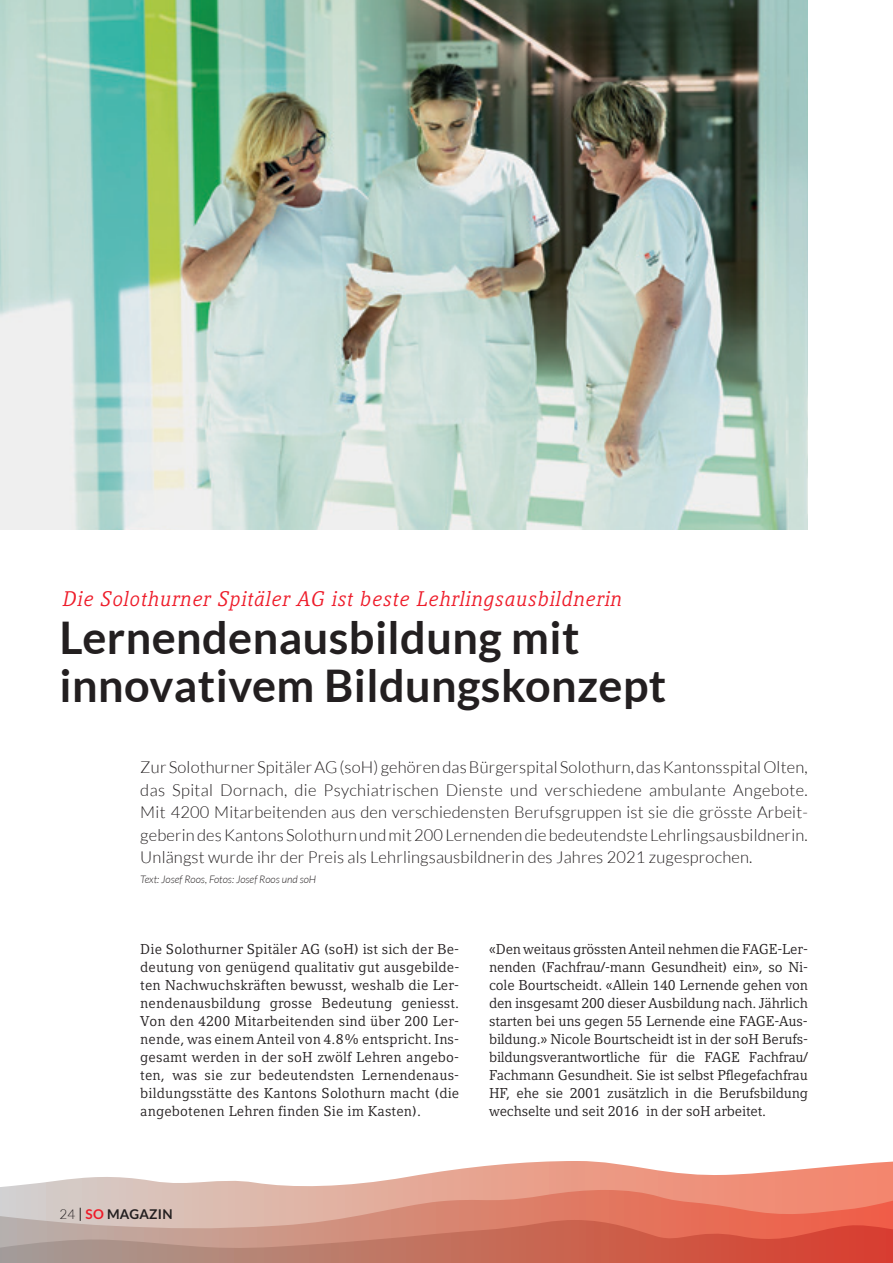
<style>
.page{position:relative;width:893px;height:1263px;background:#fff}
.page>*{position:absolute;margin:0;border:0;box-sizing:border-box;transform-origin:0 0}
.t1{font:700 45px/48px "Lato";letter-spacing:.01em;color:#231f20}
.t2{font:italic 21px "Compatil Letter LT Pro";letter-spacing:.02em;color:#ee1b29}
.t3{font:300 16.5px/22.5px "Lato";letter-spacing:.01em;color:#231f20;text-align:justify}
.t4{font:14.25px/18px "Compatil Letter LT Pro";letter-spacing:-.005em;color:#231f20;text-align:justify}
.t5{font:700 13.5px "Lato";letter-spacing:.02em;color:#231f20}
.t6{font:italic 300 10.5px "Lato";color:#231f20}
.s1{font-weight:300}
.s2{color:#ee1b29}
</style>
<div class="page">
<svg style="left:0;top:1161px;width:893px;height:29px"></svg>
<svg style="left:0;top:1190px;width:893px;height:18px;background:#e2a090"></svg>
<svg style="left:0;top:1208px;width:893px;height:55px;background:#ce7e6e"></svg>
<img style="left:0;top:0;width:808px;height:529px">
<h2 class="t2" style="left:63px;top:587px;width:561px">Die Solothurner Spitäler AG ist beste Lehrlingsausbildnerin</h2>
<h1 class="t1" style="left:60px;top:613px;width:608px">Lernendenausbildung mit innovativem Bildungskonzept</h1>
<p class="t3" style="left:140px;top:756px;width:669px">Zur Solothurner Spitäler AG (soH) gehören das Bürgerspital Solothurn, das Kantonsspital Olten, das Spital Dornach, die Psychiatrischen Dienste und verschiedene ambulante Angebote.<br>Mit 4200 Mitarbeitenden aus den verschiedensten Berufsgruppen ist sie die grösste Arbeit&shy;geberin des Kantons Solothurn und mit 200 Lernenden die bedeutendste Lehrlingsausbildnerin.<br>Unlängst wurde ihr der Preis als Lehrlingsausbildnerin des Jahres 2021 zugesprochen.</p>
<p class="t6" style="left:140px;top:873px;width:177px">Text: Josef Roos, Fotos: Josef Roos und soH</p>
<p class="t4" style="left:140px;top:940px;width:320px">Die Solothurner Spitäler AG (soH) ist sich der Be&shy;deutung von genügend qualitativ gut ausgebilde&shy;ten Nachwuchskräften bewusst, weshalb die Ler&shy;nendenausbildung grosse Bedeutung geniesst.<br>Von den 4200 Mitarbeitenden sind über 200 Ler&shy;nende, was einem Anteil von 4.8% entspricht. Ins&shy;gesamt werden in der soH zwölf Lehren angebo&shy;ten, was sie zur bedeutendsten Lernendenaus&shy;bildungsstätte des Kantons Solothurn macht (die angebotenen Lehren finden Sie im Kasten).</p>
<p class="t4" style="left:489px;top:940px;width:320px">«Den weitaus grössten Anteil nehmen die FAGE-Ler&shy;nenden (Fachfrau/-mann Gesundheit) ein», so Ni&shy;cole Bourtscheidt. «Allein 140 Lernende gehen von den insgesamt 200 dieser Ausbildung nach. Jährlich starten bei uns gegen 55 Lernende eine FAGE-Aus&shy;bildung.» Nicole Bourtscheidt ist in der soH Berufs&shy;bildungsverantwortliche für die FAGE Fachfrau/ Fachmann Gesundheit. Sie ist selbst Pflegefachfrau HF, ehe sie 2001 zusätzlich in die Berufsbildung wechselte und seit 2016 in der soH arbeitet.</p>
<p class="t5" style="left:60px;top:1206px;width:115px"><span class="s1">24</span> <span class="s2">SO</span> MAGAZIN</p>
</div>
